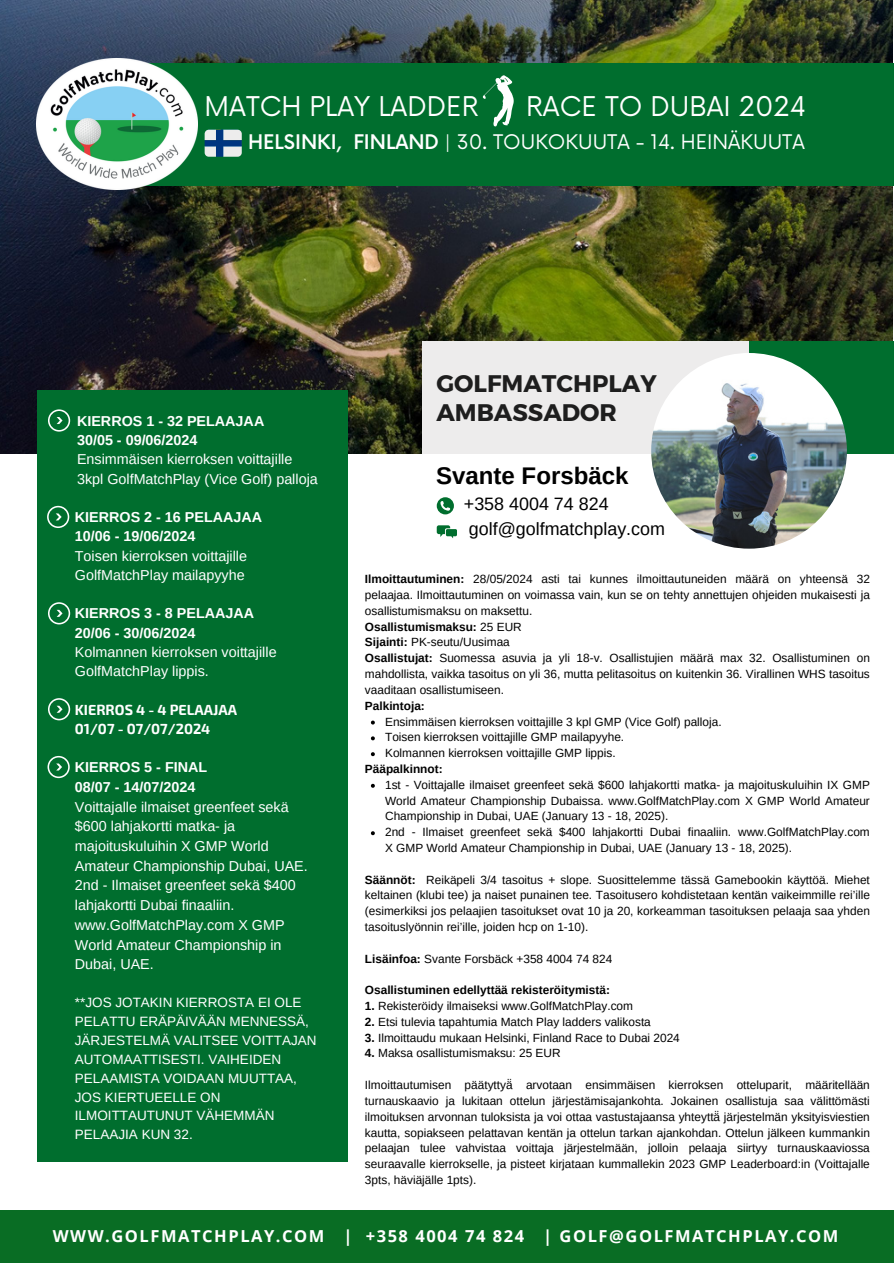
<style>
.page{position:relative;width:894px;height:1264px;background:#fff}
.page>*{position:absolute;margin:0;border:0;box-sizing:border-box;transform-origin:0 0}
.t1{font:26.55px "Now";color:#fff}
.t2{font:700 24px/28.2px "Montserrat";color:#1e1e1e}
.t3{font:700 24px "Arimo";color:#000}
.t4{font:19.65px "Now";color:#fff}
.t5{font:17.85px/24.9px "Arimo";color:#000}
.t6{font:700 16.5px "Open Sans";letter-spacing:.095em;color:#fff}
.t7{font:14.4px/19.6px "Arimo";color:#fff}
.t8{font:700 14.4px/19.2px "Arimo";color:#fff}
.t9{font:700 14.4px "Exo 2";color:#fff}
.t10{font:13.5px/18.9px "Arimo";color:#fff}
.t11{font:11.85px/15.8px "Arimo";color:#000;text-align:justify}
.t12{font:700 11.85px "Arimo";color:#000}
.s1{font-weight:500}
.s2{font-weight:700}
.s3{font-weight:400}
</style>
<div class="page">
<img style="left:0;top:0;width:892px;height:453px">
<div style="left:37px;top:390px;width:310px;height:771px;background:#006e2e"></div>
<div style="left:421px;top:341px;width:471px;height:112px;background:#edecec"></div>
<div style="left:748px;top:341px;width:145px;height:112px;background:#006e2e"></div>
<img style="left:651px;top:353px;width:195px;height:195px;border-radius:50%">
<svg style="left:436px;top:497px;width:17px;height:17px"></svg>
<svg style="left:436px;top:525px;width:21px;height:13px"></svg>
<div style="left:0;top:1210px;width:893px;height:53px;background:#096d24"></div>
<svg style="left:48px;top:409px;width:22px;height:22px"></svg>
<svg style="left:47px;top:506px;width:22px;height:22px"></svg>
<svg style="left:48px;top:602px;width:22px;height:22px"></svg>
<svg style="left:48px;top:698px;width:22px;height:22px"></svg>
<svg style="left:47px;top:756px;width:23px;height:22px"></svg>
<div style="left:121px;top:63px;width:772px;height:123px;background:#006e2e"></div>
<img style="left:37px;top:59px;width:161px;height:130px">
<svg style="left:482px;top:75px;width:31px;height:51px"></svg>
<svg style="left:204px;top:130px;width:38px;height:27px"></svg>
<svg style="left:371px;top:720px;width:4px;height:4px"></svg>
<svg style="left:371px;top:736px;width:4px;height:4px"></svg>
<svg style="left:371px;top:752px;width:4px;height:4px"></svg>
<svg style="left:371px;top:783px;width:4px;height:4px"></svg>
<svg style="left:371px;top:831px;width:4px;height:4px"></svg>
<p class="t1" style="left:204px;top:92px;width:275px">MATCH PLAY LADDER</p>
<p class="t1" style="left:526px;top:92px;width:281px">RACE TO DUBAI 2024</p>
<p class="t4" style="left:248px;top:131px;width:558px"><span class="s1">HELSINKI, FINLAND</span> | 30. TOUKOKUUTA - 14. HEINÄKUUTA</p>
<p class="t8" style="left:77px;top:411px;width:189px">KIERROS 1 - 32 PELAAJAA<br>30/05 - 09/06/2024</p>
<p class="t7" style="left:77px;top:450px;width:242px;line-height:19.2px">Ensimmäisen kierroksen voittajille<br>3kpl GolfMatchPlay (Vice Golf) palloja</p>
<p class="t8" style="left:75px;top:507px;width:189px">KIERROS 2 - 16 PELAAJAA<br>10/06 - 19/06/2024</p>
<p class="t7" style="left:75px;top:546px;width:174px;line-height:19.2px">Toisen kierroksen voittajille<br>GolfMatchPlay mailapyyhe</p>
<p class="t8" style="left:75px;top:604px;width:181px">KIERROS 3 - 8 PELAAJAA<br>20/06 - 30/06/2024</p>
<p class="t7" style="left:75px;top:642px;width:203px;line-height:19.2px">Kolmannen kierroksen voittajille<br>GolfMatchPlay lippis.</p>
<h1 class="t9" style="left:75px;top:700px;width:164px">KIERROS 4 - 4 PELAAJAA</h1>
<p class="t9" style="left:75px;top:719px;width:137px">01/07 - 07/07/2024</p>
<p class="t8" style="left:75px;top:757px;width:134px;line-height:19.6px">KIERROS 5 - FINAL<br>08/07 - 14/07/2024</p>
<p class="t7" style="left:75px;top:796px;width:234px">Voittajalle ilmaiset greenfeet sekä $600 lahjakortti matka- ja majoituskuluihin X GMP World<br>Amateur Championship Dubai, UAE.<br>2nd - Ilmaiset greenfeet sekä $400 lahjakortti Dubai finaaliin. www.GolfMatchPlay.com X GMP<br>World Amateur Championship in<br>Dubai, UAE.</p>
<p class="t10" style="left:75px;top:992px;width:243px">**JOS JOTAKIN KIERROSTA EI OLE<br>PELATTU ERÄPÄIVÄÄN MENNESSÄ,<br>JÄRJESTELMÄ VALITSEE VOITTAJAN<br>AUTOMAATTISESTI. VAIHEIDEN<br>PELAAMISTA VOIDAAN MUUTTAA,<br>JOS KIERTUEELLE ON<br>ILMOITTAUTUNUT VÄHEMMÄN<br>PELAAJIA KUN 32.</p>
<p class="t2" style="left:436px;top:368px;width:222px">GOLFMATCHPLAY<br>AMBASSADOR</p>
<p class="t3" style="left:436px;top:462px;width:194px">Svante Forsbäck</p>
<p class="t5" style="left:464px;top:491px;width:203px">+358 4004 74 824 golf@golfmatchplay.com</p>
<p class="t11" style="left:365px;top:571px;width:506px"><span class="s2">Ilmoittautuminen:</span> 28/05/2024 asti tai kunnes ilmoittautuneiden määrä on yhteensä 32 pelaajaa. Ilmoittautuminen on voimassa vain, kun se on tehty annettujen ohjeiden mukaisesti ja osallistumismaksu on maksettu.</p>
<p class="t12" style="left:365px;top:620px;width:158px">Osallistumismaksu: <span class="s3">25 EUR</span></p>
<p class="t11" style="left:365px;top:634px;width:146px"><span class="s2">Sijainti:</span> PK-seutu/Uusimaa</p>
<h3 class="t11" style="left:365px;top:650px;width:506px"><span class="s2">Osallistujat:</span> Suomessa asuvia ja yli 18-v. Osallistujien määrä max 32. Osallistuminen on mahdollista, vaikka tasoitus on yli 36, mutta pelitasoitus on kuitenkin 36. Virallinen WHS tasoitus vaaditaan osallistumiseen.</h3>
<h5 class="t12" style="left:365px;top:699px;width:61px">Palkintoja:</h5>
<p class="t11" style="left:385px;top:713px;width:338px">Ensimmäisen kierroksen voittajille 3 kpl GMP (Vice Golf) palloja.</p>
<p class="t11" style="left:385px;top:729px;width:240px">Toisen kierroksen voittajille GMP mailapyyhe.</p>
<p class="t11" style="left:385px;top:745px;width:232px">Kolmannen kierroksen voittajille GMP lippis.</p>
<p class="t12" style="left:365px;top:762px;width:79px">Pääpalkinnot:</p>
<p class="t11" style="left:385px;top:776px;width:486px">1st - Voittajalle ilmaiset greenfeet sekä $600 lahjakortti matka- ja majoituskuluihin IX GMP World Amateur Championship Dubaissa. www.GolfMatchPlay.com X GMP World Amateur Championship in Dubai, UAE (January 13 - 18, 2025).</p>
<p class="t11" style="left:385px;top:824px;width:486px">2nd - Ilmaiset greenfeet sekä $400 lahjakortti Dubai finaaliin. www.GolfMatchPlay.com<br>X GMP World Amateur Championship in Dubai, UAE (January 13 - 18, 2025).</p>
<p class="t11" style="left:365px;top:871px;width:506px"><span class="s2">Säännöt:</span> Reikäpeli 3/4 tasoitus + slope. Suosittelemme tässä Gamebookin käyttöä. Miehet keltainen (klubi tee) ja naiset punainen tee. Tasoitusero kohdistetaan kentän vaikeimmille rei’ille (esimerkiksi jos pelaajien tasoitukset ovat 10 ja 20, korkeamman tasoituksen pelaaja saa yhden tasoituslyönnin rei’ille, joiden hcp on 1-10).</p>
<p class="t11" style="left:365px;top:950px;width:249px"><span class="s2">Lisäinfoa:</span> Svante Forsbäck +358 4004 74 824</p>
<p class="t12" style="left:365px;top:983px;width:246px">Osallistuminen edellyttää rekisterö itymistä:</p>
<p class="t11" style="left:365px;top:998px;width:269px"><span class="s2">1.</span> Rekisteröidy ilmaiseksi www.GolfMatchPlay.com</p>
<p class="t11" style="left:365px;top:1013px;width:287px"><span class="s2">2.</span> Etsi tulevia tapahtumia Match Play ladders valikosta</p>
<p class="t11" style="left:365px;top:1029px;width:316px"><span class="s2">3.</span> Ilmoittaudu mukaan Helsinki, Finland Race to Dubai 2024</p>
<p class="t11" style="left:365px;top:1045px;width:197px"><span class="s2">4.</span> Maksa osallistumismaksu: 25 EUR</p>
<p class="t11" style="left:365px;top:1077px;width:146px">Ilmoittautumisen päätyttyä̈</p>
<p class="t11" style="left:365px;top:1077px;width:506px;text-indent:161px">arvotaan ensimmäisen kierroksen otteluparit, määritellään turnauskaavio ja lukitaan ottelun järjestämisajankohta. Jokainen osallistuja saa välittö mästi ilmoituksen arvonnan tuloksista ja voi ottaa vastustajaansa yhteyttä̈ järjestelmän yksityisviestien kautta, sopiakseen pelattavan kentän ja ottelun tarkan ajankohdan. Ottelun jälkeen kummankin pelaajan tulee vahvistaa voittaja järjestelmään, jolloin pelaaja siirtyy turnauskaaviossa seuraavalle kierrokselle, ja pisteet kirjataan kummallekin 2023 GMP Leaderboard:in (Voittajalle 3pts, häviäjälle 1pts).</p>
<h4 class="t6" style="left:53px;top:1224px;width:787px">WWW.GOLFMATCHPLAY.COM | +358 4004 74 824 | GOLF@GOLFMATCHPLAY.COM</h4>
</div>
